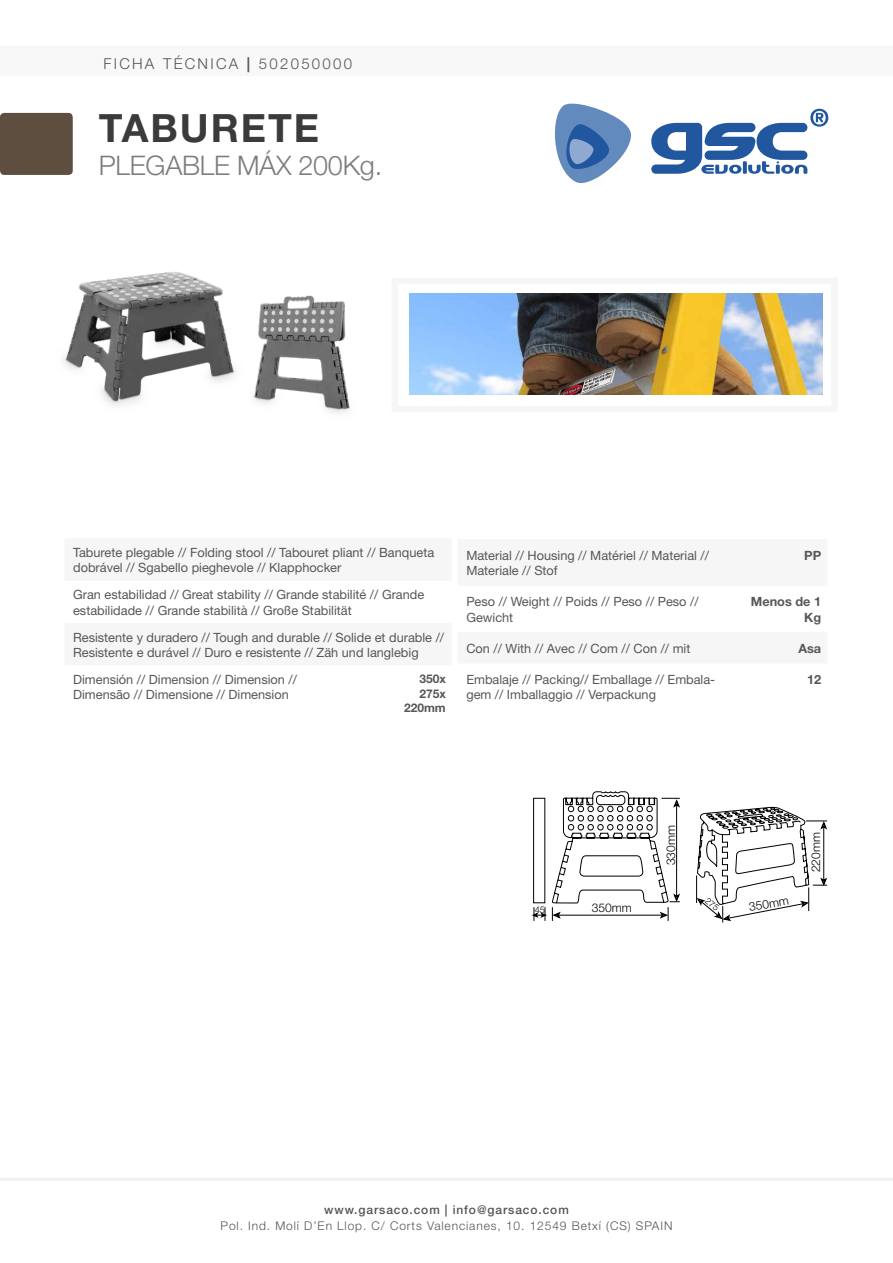
<style>
.page{position:relative;width:893px;height:1263px;background:#fff}
.page>*{position:absolute;margin:0;border:0;box-sizing:border-box;transform-origin:0 0}
.t1{font:700 39px "Helvetica Neue";letter-spacing:.05em;color:#3b3b3a}
.t2{font:300 27px "Helvetica Neue";letter-spacing:-.01em;color:#7c7c7b}
.t3{font:300 15px "Helvetica Neue";letter-spacing:.15em;color:#565555}
.t4{font:12.75px/15.3px "Helvetica Neue";color:#575756}
.t5{font:700 12.75px/15.3px "Helvetica Neue";color:#575756;text-align:right}
.t6{font:300 12px "Helvetica Neue";letter-spacing:.075em;color:#565555}
.t7{font:500 12px "Helvetica Neue";letter-spacing:.075em;color:#565555}
.t8{font:300 12px "Helvetica Neue";letter-spacing:-.005em;color:#000}
.t9{font:700 12px/14.4px "Helvetica Neue";color:#575756;text-align:right}
.t10{font:300 9.3px "Helvetica Neue";color:#000}
.s1{font-weight:700}
</style>
<div class="page">
<svg style="left:651px;top:109px;width:177px;height:65px"></svg>
<svg style="left:554px;top:103px;width:77px;height:81px"></svg>
<hr style="left:0;top:1178px;width:893px;height:3px;background:#f0f0f0">
<div style="left:0;top:47px;width:893px;height:29px;background:#f8f8f8"></div>
<img style="left:254px;top:295px;width:96px;height:118px">
<div style="left:0;top:113px;width:73px;height:62px;background:#5e4e3f;border-radius:4px"></div>
<img style="left:64px;top:272px;width:190px;height:133px">
<img style="left:409px;top:293px;width:413px;height:101px">
<svg style="left:532px;top:791px;width:296px;height:132px"></svg>
<p class="t3" style="left:103px;top:54px;width:250px">FICHA TÉCNICA <span class="s1">|</span> 502050000</p>
<h1 class="t1" style="left:99px;top:104px;width:222px">TABURETE</h1>
<h2 class="t2" style="left:99px;top:149px;width:285px">PLEGABLE MÁX 200Kg.</h2>
<p class="t4" style="left:73px;top:544px;width:363px">Taburete plegable // Folding stool // Tabouret pliant // Banqueta dobrável // Sgabello pieghevole // Klapphocker</p>
<p class="t4" style="left:73px;top:587px;width:353px">Gran estabilidad // Great stability // Grande stabilité // Grande estabilidade // Grande stabilità // Große Stabilität</p>
<p class="t4" style="left:73px;top:629px;width:372px">Resistente y duradero // Tough and durable // Solide et durable //<br>Resistente e durável // Duro e resistente // Zäh und langlebig</p>
<p class="t4" style="left:73px;top:671px;width:225px">Dimensión // Dimension // Dimension //<br>Dimensão // Dimensione // Dimension</p>
<p class="t9" style="left:404px;top:671px;width:43px">350x<br>275x<br>220mm</p>
<p class="t4" style="left:466px;top:547px;width:244px">Material // Housing // Matériel // Material //<br>Materiale // Stof</p>
<p class="t5" style="left:804px;top:547px;width:19px">PP</p>
<p class="t4" style="left:466px;top:594px;width:234px">Peso // Weight // Poids // Peso // Peso //<br>Gewicht</p>
<p class="t5" style="left:751px;top:594px;width:72px">Menos de 1<br>Kg</p>
<p class="t4" style="left:466px;top:640px;width:226px">Con // With // Avec // Com // Con // mit</p>
<p class="t5" style="left:798px;top:640px;width:24px">Asa</p>
<p class="t4" style="left:466px;top:672px;width:250px">Embalaje // Packing// Emballage // Embala&shy;gem // Imballaggio // Verpackung</p>
<p class="t5" style="left:807px;top:672px;width:16px">12</p>
<p class="t10" style="left:535px;top:904px;width:12px">45</p>
<p class="t8" style="left:592px;top:901px;width:42px">350mm</p>
<p class="t8" style="left:663px;top:865px;width:42px;rotate:-90deg">330mm</p>
<p class="t8" style="left:748px;top:900px;width:42px;rotate:-10deg">350mm</p>
<p class="t8" style="left:808px;top:872px;width:42px;rotate:-90deg">220mm</p>
<p class="t7" style="left:324px;top:1202px;width:246px">www.garsaco.com | info@garsaco.com</p>
<p class="t6" style="left:221px;top:1219px;width:453px">Pol. Ind. Molí D’En Llop. C/ Corts Valencianes, 10. 12549 Betxí (CS) SPAIN</p>
</div>
